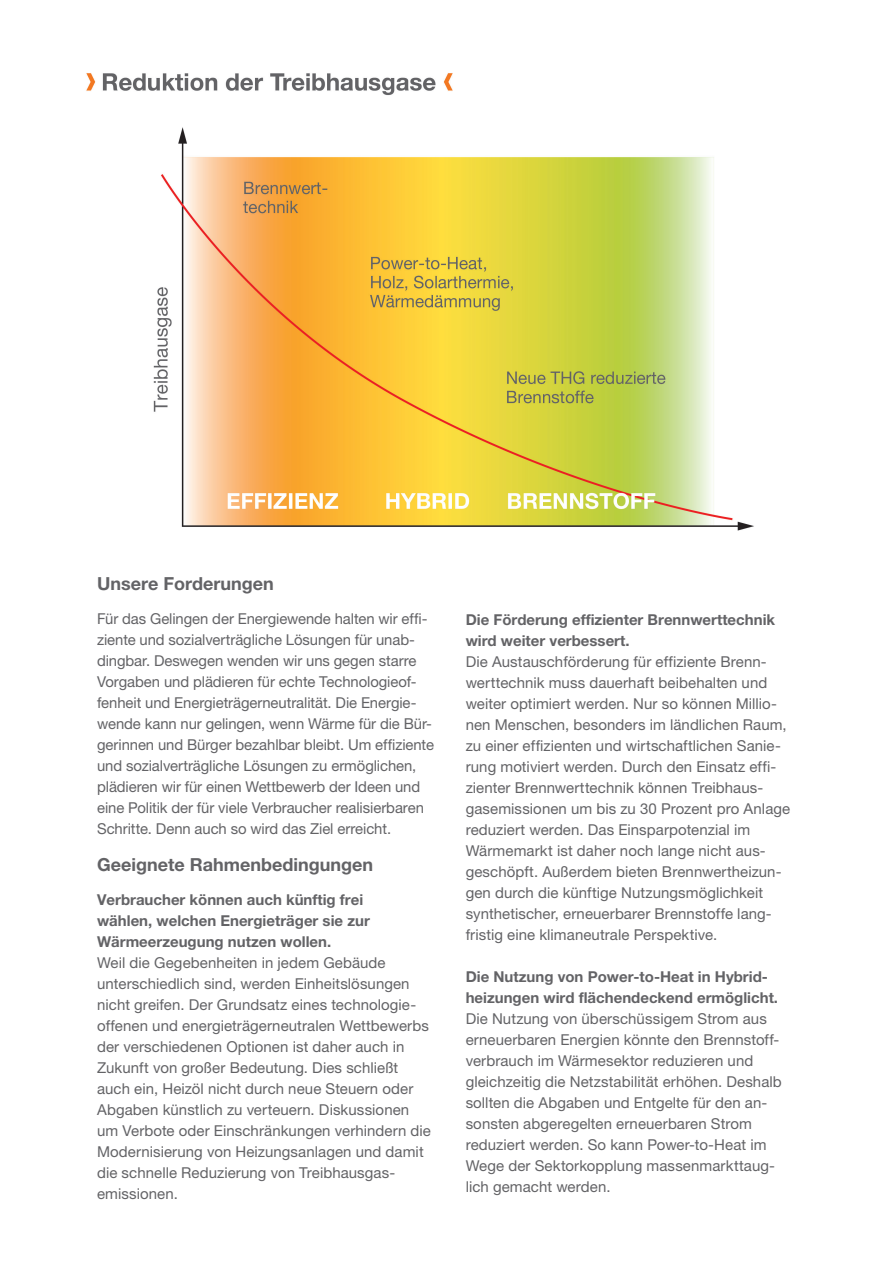
<style>
.page{position:relative;width:893px;height:1263px;background:#fff}
.page>*{position:absolute;margin:0;border:0;box-sizing:border-box;transform-origin:0 0}
.t1{font:700 18px "Helvetica Neue LT Std";color:#636366}
.t2{font:15px/21px "Helvetica Neue LT Std";letter-spacing:.005em;color:#636366}
.t3{font:700 15px/21px "Helvetica Neue LT Std";color:#636366}
</style>
<div class="page">
<img style="left:86px;top:73px;width:668px;height:458px">
<p class="t1" style="left:97px;top:573px;width:178px">Unsere Forderungen</p>
<p class="t2" style="left:97px;top:608px;width:338px">Für das Gelingen der Energiewende halten wir effi&shy;ziente und sozialverträgliche Lösungen für unab&shy;dingbar. Deswegen wenden wir uns gegen starre Vorgaben und plädieren für echte Technologieof&shy;fenheit und Energieträgerneutralität. Die Energie&shy;wende kann nur gelingen, wenn Wärme für die Bür&shy;gerinnen und Bürger bezahlbar bleibt. Um effiziente und sozialverträgliche Lösungen zu ermöglichen, plädieren wir für einen Wettbewerb der Ideen und eine Politik der für viele Verbraucher realisierbaren Schritte. Denn auch so wird das Ziel erreicht.</p>
<p class="t1" style="left:97px;top:853px;width:277px">Geeignete Rahmenbedingungen</p>
<p class="t3" style="left:97px;top:888px;width:274px">Verbraucher können auch künftig frei wählen, welchen Energieträger sie zur<br>Wärmeerzeugung nutzen wollen.</p>
<p class="t2" style="left:97px;top:952px;width:335px">Weil die Gegebenheiten in jedem Gebäude unterschiedlich sind, werden Einheitslösungen nicht greifen. Der Grundsatz eines technologie&shy;offenen und energieträgerneutralen Wettbewerbs der verschiedenen Optionen ist daher auch in Zukunft von großer Bedeutung. Dies schließt auch ein, Heizöl nicht durch neue Steuern oder Abgaben künstlich zu verteuern. Diskussionen um Verbote oder Einschränkungen verhindern die Modernisierung von Heizungsanlagen und damit die schnelle Reduzierung von Treibhausgas&shy;emissionen.</p>
<p class="t3" style="left:466px;top:609px;width:311px">Die Förderung effizienter Brennwerttechnik wird weiter verbessert.</p>
<p class="t2" style="left:466px;top:651px;width:326px">Die Austauschförderung für effiziente Brenn&shy;werttechnik muss dauerhaft beibehalten und weiter optimiert werden. Nur so können Millio&shy;nen Menschen, besonders im ländlichen Raum, zu einer effizienten und wirtschaftlichen Sanie&shy;rung motiviert werden. Durch den Einsatz effi&shy;zienter Brennwerttechnik können Treibhaus&shy;gasemissionen um bis zu 30 Prozent pro Anlage reduziert werden. Das Einsparpotenzial im Wärmemarkt ist daher noch lange nicht aus&shy;geschöpft. Außerdem bieten Brennwertheizun&shy;gen durch die künftige Nutzungsmöglichkeit synthetischer, erneuerbarer Brennstoffe lang&shy;fristig eine klimaneutrale Perspektive.</p>
<p class="t3" style="left:466px;top:966px;width:314px">Die Nutzung von Power-to-Heat in Hybrid&shy;heizungen wird flächendeckend ermöglicht.</p>
<p class="t2" style="left:466px;top:1008px;width:318px">Die Nutzung von überschüssigem Strom aus erneuerbaren Energien könnte den Brennstoff&shy;verbrauch im Wärmesektor reduzieren und gleichzeitig die Netzstabilität erhöhen. Deshalb sollten die Abgaben und Entgelte für den an&shy;sonsten abgeregelten erneuerbaren Strom reduziert werden. So kann Power-to-Heat im Wege der Sektorkopplung massenmarkttaug&shy;lich gemacht werden.</p>
</div>
